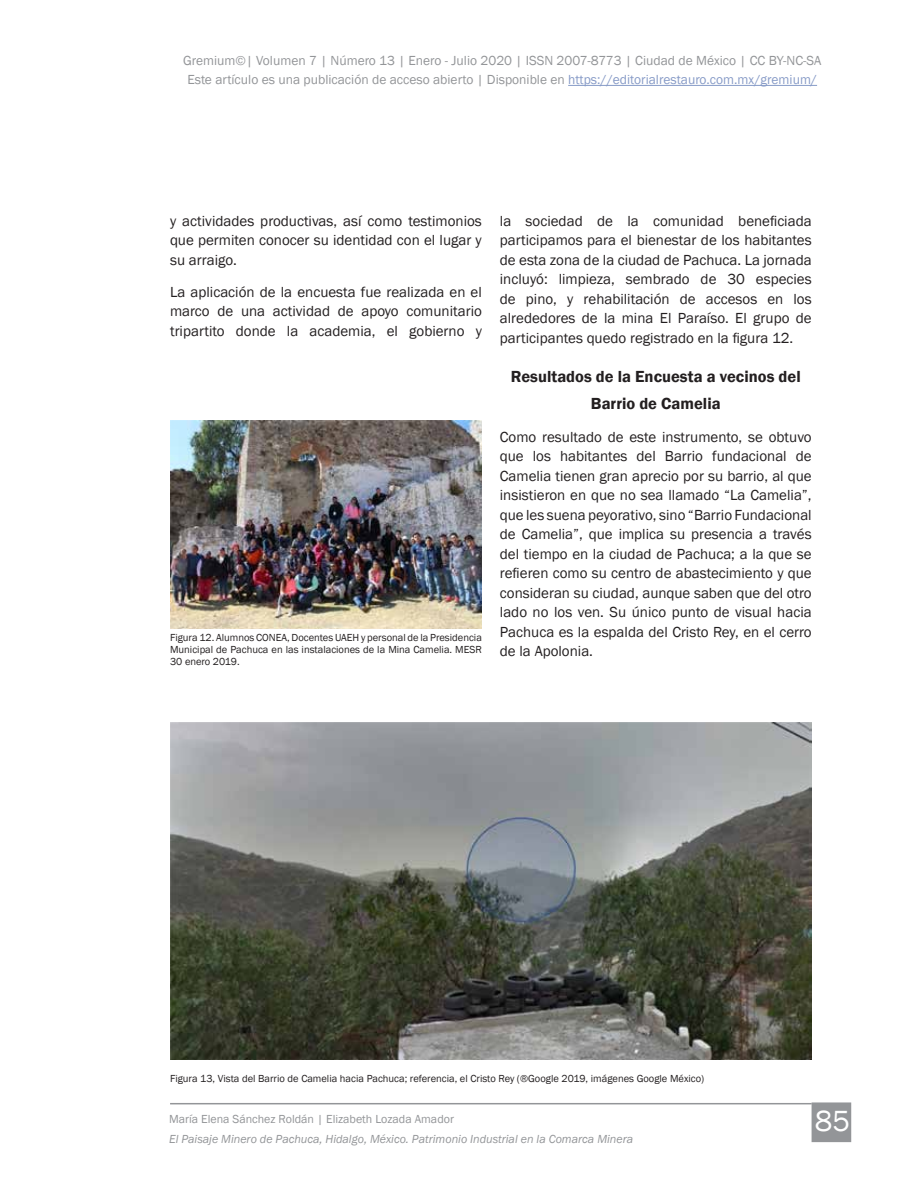
<style>
.page{position:relative;width:918px;height:1188px;background:#fff}
.page>*{position:absolute;margin:0;border:0;box-sizing:border-box;transform-origin:0 0}
.t1{font:30px "Franklin Gothic";color:#fff}
.t2{font:600 16.5px/27px "Franklin Gothic";color:#231f20;text-align:center}
.t3{font:15px/19.5px "Franklin Gothic";color:#231f20;text-align:justify}
.t4{font:13.5px/19.5px "Franklin Gothic";color:#939598;text-align:center}
.t5{font:italic 12px "Franklin Gothic";color:#939598}
.t6{font:12px "Franklin Gothic";color:#939598}
.t7{font:10.5px/12px "Franklin Gothic";color:#231f20;text-align:justify}
.s1{color:#879bc7}
</style>
<div class="page">
<div style="left:812px;top:1102px;width:39px;height:40px;background:#939598"></div>
<hr style="left:170px;top:1103px;width:642px;height:1px;background:#939598">
<hr style="left:568px;top:85px;width:249px;height:1px;background:#879bc7">
<img style="left:170px;top:421px;width:312px;height:208px">
<img style="left:170px;top:722px;width:642px;height:338px">
<p class="t4" style="left:183px;top:51px;width:640px">Gremium©| Volumen 7 | Número 13 | Enero - Julio 2020 | ISSN 2007-8773 | Ciudad de México | CC BY-NC-SA<br>Este artículo es una publicación de acceso abierto | Disponible en <span class="s1">https://editorialrestauro.com.mx/gremium/</span></p>
<p class="t3" style="left:170px;top:211px;width:313px">y actividades productivas, así como testimonios que permiten conocer su identidad con el lugar y su arraigo.</p>
<p class="t3" style="left:170px;top:282px;width:313px">La aplicación de la encuesta fue realizada en el marco de una actividad de apoyo comunitario tripartito donde la academia, el gobierno y</p>
<p class="t7" style="left:170px;top:631px;width:313px">Figura 12. Alumnos CONEA, Docentes UAEH y personal de la Presidencia Municipal de Pachuca en las instalaciones de la Mina Camelia. MESR 30 enero 2019.</p>
<p class="t3" style="left:500px;top:211px;width:313px">la sociedad de la comunidad beneficiada participamos para el bienestar de los habitantes de esta zona de la ciudad de Pachuca. La jornada incluyó: limpieza, sembrado de 30 especies de pino, y rehabilitación de accesos en los alrededores de la mina El Paraíso. El grupo de participantes quedo registrado en la figura 12.</p>
<p class="t2" style="left:511px;top:363px;width:291px">Resultados de la Encuesta a vecinos del<br>Barrio de Camelia</p>
<p class="t3" style="left:500px;top:427px;width:313px">Como resultado de este instrumento, se obtuvo que los habitantes del Barrio fundacional de Camelia tienen gran aprecio por su barrio, al que insistieron en que no sea llamado “La Camelia”, que les suena peyorativo, sino “Barrio Fundacional de Camelia”, que implica su presencia a través del tiempo en la ciudad de Pachuca; a la que se refieren como su centro de abastecimiento y que consideran su ciudad, aunque saben que del otro lado no los ven. Su único punto de visual hacia Pachuca es la espalda del Cristo Rey, en el cerro de la Apolonia.</p>
<p class="t7" style="left:170px;top:1072px;width:536px">Figura 13, Vista del Barrio de Camelia hacia Pachuca; referencia, el Cristo Rey (®Google 2019, imágenes Google México)</p>
<p class="t6" style="left:169px;top:1112px;width:286px">María Elena Sánchez Roldán | Elizabeth Lozada Amador</p>
<h1 class="t1" style="left:815px;top:1102px;width:37px">85</h1>
<p class="t5" style="left:169px;top:1131px;width:466px">El Paisaje Minero de Pachuca, Hidalgo, México. Patrimonio Industrial en la Comarca Minera</p>
</div>
